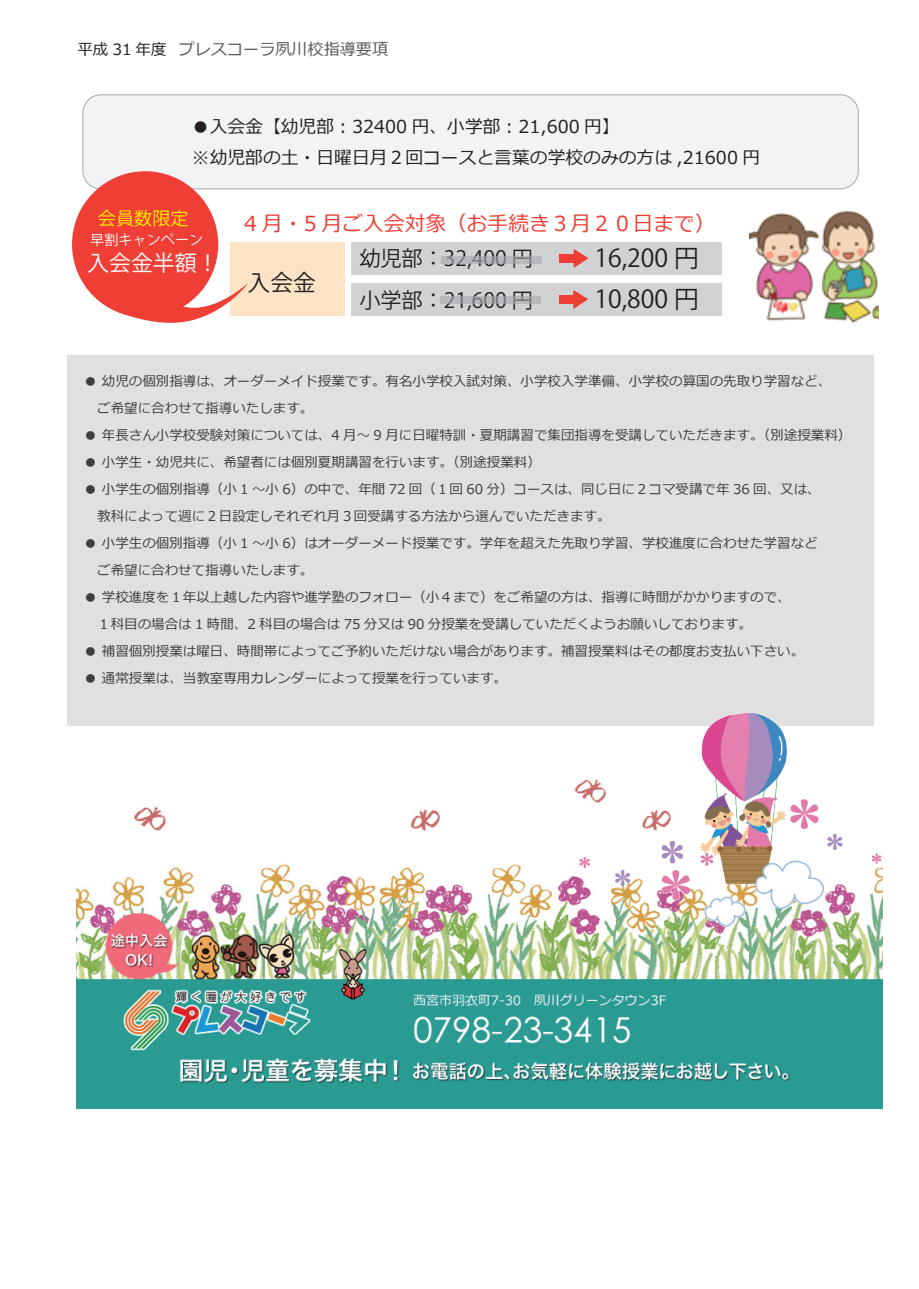
<style>
.page{position:relative;width:919px;height:1289px;background:#fff}
.page>*{position:absolute;margin:0;border:0;box-sizing:border-box;transform-origin:0 0}
.t1{font:24.75px/40.3px "Koz Go Pr 6 N";color:#231f20}
.t2{font:22.65px "Koz Go Pr 6 N";color:#231f20}
.t3{font:21.9px "Koz Go Pr 6 N";color:#fff}
.t4{font:21.15px/41.8px "Koz Go Pr 6 N";color:#231f20}
.t5{font:20.7px "Meiryo";color:#ee3e35}
.t6{font:18.15px "Koz Go Pr 6 N";color:#fff101}
.t7{font:17.85px/31px "Meiryo";color:#231f20}
.t8{font:16.05px "Meiryo";color:#57585a}
.t9{font:14.1px "Koz Go Pr 6 N";color:#fff}
.t10{font:13.5px/27px "Meiryo";color:#3e3e3f}
.s1{font-size:15.6px;color:#231f20}
</style>
<div class="page">
<div style="left:83px;top:95px;width:775px;height:94px;background:#f2f3f4;border-radius:18px"></div>
<div style="left:82px;top:94px;width:776px;height:95px;border:1px solid #a8a9ad;border-radius:18px"></div>
<div style="left:351px;top:283px;width:370px;height:33px;background:#d1d2d4"></div>
<div style="left:351px;top:242px;width:370px;height:32px;background:#d1d2d4"></div>
<img style="left:76px;top:784px;width:806px;height:324px">
<div style="left:67px;top:355px;width:806px;height:370px;background:#e0e0e1"></div>
<div style="left:230px;top:242px;width:115px;height:74px;background:#fde4c7"></div>
<img style="left:749px;top:180px;width:129px;height:143px">
<div style="left:441px;top:256px;width:100px;height:8px;background:#b8b9bc"></div>
<div style="left:440px;top:296px;width:100px;height:7px;background:#b8b9bc"></div>
<div style="left:559px;top:255px;width:19px;height:8px;background:#ee3e35"></div>
<svg style="left:573px;top:249px;width:15px;height:19px"></svg>
<div style="left:559px;top:296px;width:19px;height:8px;background:#ee3e35"></div>
<svg style="left:573px;top:290px;width:15px;height:19px"></svg>
<div style="left:72px;top:171px;width:146px;height:146px;background:#ee3e35;border-radius:50%"></div>
<svg style="left:113px;top:283px;width:135px;height:40px"></svg>
<img style="left:579px;top:713px;width:302px;height:213px">
<p class="t8" style="left:77px;top:38px;width:312px"><span class="s1">平成 31 年度</span> プレスコーラ夙川校指導要項</p>
<h3 class="t7" style="left:192px;top:112px;width:569px">●入会金【幼児部：32400 円、小学部：21,600 円】<br>※幼児部の土・日曜日月２回コースと言葉の学校のみの方は ,21600 円</h3>
<h3 class="t6" style="left:98px;top:208px;width:92px">会員数限定</h3>
<h3 class="t3" style="left:87px;top:250px;width:133px">入会金半額！</h3>
<p class="t9" style="left:90px;top:232px;width:115px">早割キャンペーン</p>
<h3 class="t5" style="left:244px;top:209px;width:473px">4 月・5 月ご入会対象（お手続き３月２０日まで）</h3>
<h2 class="t2" style="left:248px;top:270px;width:70px">入会金</h2>
<h3 class="t4" style="left:359px;top:237px;width:175px">幼児部：32,400 円小学部：21,600 円</h3>
<h1 class="t1" style="left:594px;top:238px;width:106px">16,200 円<br>10,800 円</h1>
<p class="t10" style="left:84px;top:368px;width:749px">● 幼児の個別指導は、オーダーメイド授業です。有名小学校入試対策、小学校入学準備、小学校の算国の先取り学習など、　ご希望に合わせて指導いたします。</p>
<p class="t10" style="left:84px;top:422px;width:769px">● 年長さん小学校受験対策については、4 月～ 9 月に日曜特訓・夏期講習で集団指導を受講していただきます。（別途授業料）</p>
<p class="t10" style="left:84px;top:449px;width:458px">● 小学生・幼児共に、希望者には個別夏期講習を行います。（別途授業料）</p>
<p class="t10" style="left:84px;top:476px;width:738px">● 小学生の個別指導（小 1 ～小 6）の中で、年間 72 回（１回 60 分）コースは、同じ日に２コマ受講で年 36 回、又は、　教科によって週に２日設定しそれぞれ月３回受講する方法から選んでいただきます。</p>
<p class="t10" style="left:84px;top:530px;width:735px">● 小学生の個別指導（小 1 ～小 6）はオーダーメード授業です。学年を超えた先取り学習、学校進度に合わせた学習など　ご希望に合わせて指導いたします。</p>
<p class="t10" style="left:84px;top:584px;width:708px">● 学校進度を１年以上越した内容や進学塾のフォロー（小４まで）をご希望の方は、指導に時間がかかりますので、　１科目の場合は 1 時間、2 科目の場合は 75 分又は 90 分授業を受講していただくようお願いしております。</p>
<p class="t10" style="left:84px;top:638px;width:722px">● 補習個別授業は曜日、時間帯によってご予約いただけない場合があります。補習授業料はその都度お支払い下さい。</p>
<p class="t10" style="left:84px;top:665px;width:425px">● 通常授業は、当教室専用カレンダーによって授業を行っています。</p>
</div>
